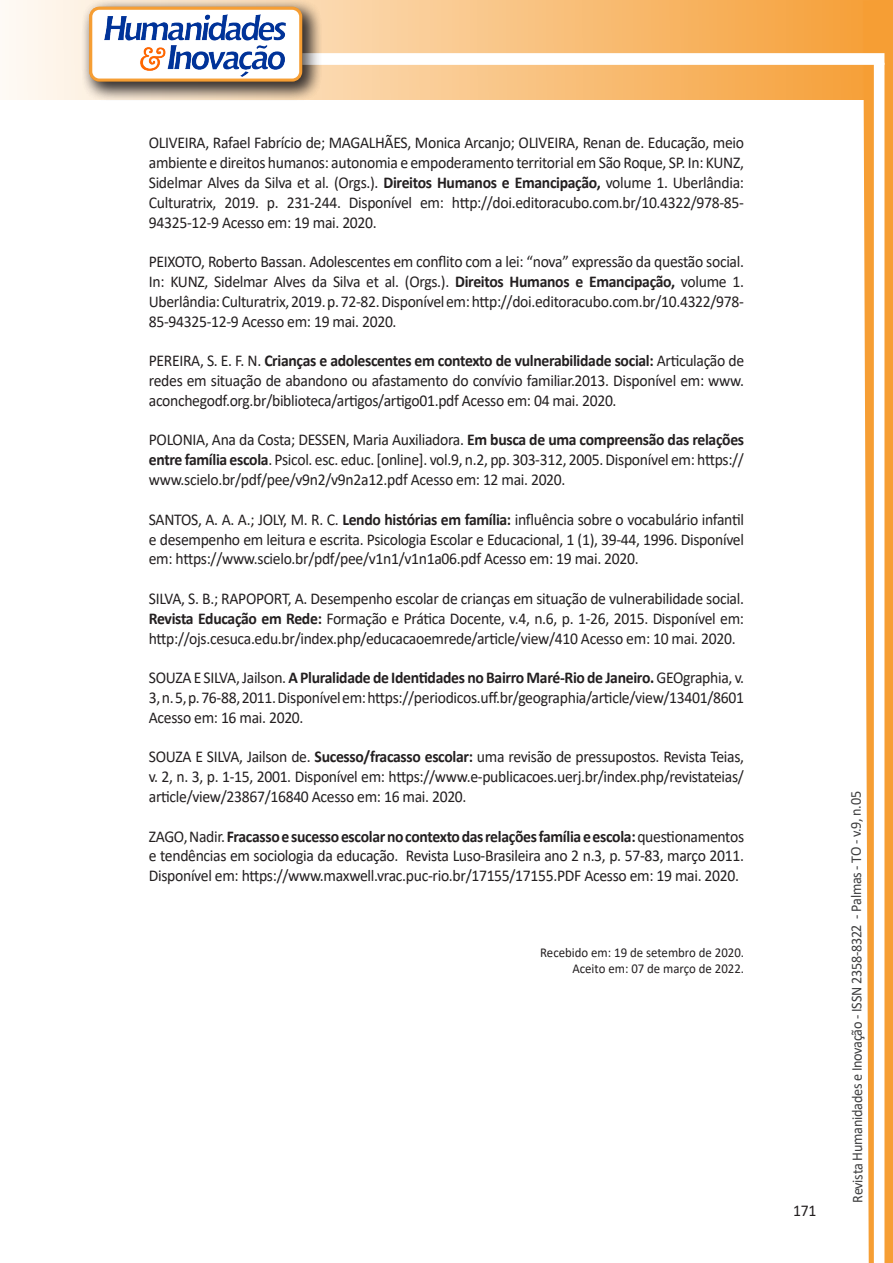
<style>
.page{position:relative;width:893px;height:1263px;background:#fff}
.page>*{position:absolute;margin:0;border:0;box-sizing:border-box;transform-origin:0 0}
.texto{font:16.5px/19.8px "Calibri";letter-spacing:-.02em;color:#231f20;text-align:justify;scale:.95 1}
.t1{font:15px "Calibri";letter-spacing:-.025em;color:#3e3e3f;scale:.95 1}
.Texto{font:13.5px "Calibri";color:#231f20;scale:.95 1}
.s1{font-weight:700}
</style>
<div class="page">
<svg style="left:5px;top:0;width:858px;height:100px"></svg>
<div style="left:302px;top:53px;width:582px;height:12px;background:#fff;border:2px solid #fff"></div>
<svg style="left:863px;top:0;width:30px;height:1263px"></svg>
<div style="left:81px;top:0;width:241px;height:102px;background:#231f20;opacity:.75"></div>
<div style="left:91px;top:8px;width:210px;height:72px;background:#fff;border-radius:9px"></div>
<img style="left:104px;top:14px;width:181px;height:62px">
<div style="left:89px;top:7px;width:213px;height:75px;border:3px solid #f69e34;border-radius:9px"></div>
<p class="texto" style="left:149px;top:133px;width:628px">OLIVEIRA, Rafael Fabrício de; MAGALHÃES, Monica Arcanjo; OLIVEIRA, Renan de. Educação, meio ambiente e direitos humanos: autonomia e empoderamento territorial em São Roque, SP. In: KUNZ, Sidelmar Alves da Silva et al. (Orgs.). <span class="s1">Direitos Humanos e Emancipação,</span> volume 1. Uberlândia:<br>Culturatrix, 2019. p. 231-244. Disponível em: http://doi.editoracubo.com.br/10.4322/978-85- 94325-12-9 Acesso em: 19 mai. 2020.</p>
<p class="texto" style="left:149px;top:251px;width:628px">PEIXOTO, Roberto Bassan. Adolescentes em conflito com a lei: “nova” expressão da questão social.<br>In: KUNZ, Sidelmar Alves da Silva et al. (Orgs.). <span class="s1">Direitos Humanos e Emancipação,</span> volume 1.<br>Uberlândia: Culturatrix, 2019. p. 72-82. Disponível em: http://doi.editoracubo.com.br/10.4322/978- 85-94325-12-9 Acesso em: 19 mai. 2020.</p>
<p class="texto" style="left:149px;top:350px;width:628px">PEREIRA, S. E. F. N. <span class="s1">Crianças e adolescentes em contexto de vulnerabilidade social:</span> Articulação de redes em situação de abandono ou afastamento do convívio familiar.2013. Disponível em: www. aconchegodf.org.br/biblioteca/artigos/artigo01.pdf Acesso em: 04 mai. 2020.</p>
<p class="texto" style="left:149px;top:430px;width:628px">POLONIA, Ana da Costa; DESSEN, Maria Auxiliadora. <span class="s1">Em busca de uma compreensão das relações entre família escola</span>. Psicol. esc. educ. [online]. vol.9, n.2, pp. 303-312, 2005. Disponível em: https:// www.scielo.br/pdf/pee/v9n2/v9n2a12.pdf Acesso em: 12 mai. 2020.</p>
<p class="texto" style="left:149px;top:509px;width:628px">SANTOS, A. A. A.; JOLY, M. R. C. <span class="s1">Lendo histórias em família:</span> influência sobre o vocabulário infantil e desempenho em leitura e escrita. Psicologia Escolar e Educacional, 1 (1), 39-44, 1996. Disponível em: https://www.scielo.br/pdf/pee/v1n1/v1n1a06.pdf Acesso em: 19 mai. 2020.</p>
<p class="texto" style="left:149px;top:588px;width:628px">SILVA, S. B.; RAPOPORT, A. Desempenho escolar de crianças em situação de vulnerabilidade social.<br><span class="s1">Revista Educação em Rede:</span> Formação e Prática Docente, v.4, n.6, p. 1-26, 2015. Disponível em: http://ojs.cesuca.edu.br/index.php/educacaoemrede/article/view/410 Acesso em: 10 mai. 2020.</p>
<p class="texto" style="left:149px;top:667px;width:628px">SOUZA E SILVA, Jailson. <span class="s1">A Pluralidade de Identidades no Bairro Maré-Rio de Janeiro.</span> GEOgraphia, v.<br>3, n. 5, p. 76-88, 2011. Disponível em: https://periodicos.uff.br/geographia/article/view/13401/8601<br>Acesso em: 16 mai. 2020.</p>
<p class="texto" style="left:149px;top:746px;width:628px">SOUZA E SILVA, Jailson de. <span class="s1">Sucesso/fracasso escolar:</span> uma revisão de pressupostos. Revista Teias, v. 2, n. 3, p. 1-15, 2001. Disponível em: https://www.e-publicacoes.uerj.br/index.php/revistateias/ article/view/23867/16840 Acesso em: 16 mai. 2020.</p>
<p class="texto" style="left:149px;top:826px;width:628px">ZAGO, Nadir. <span class="s1">Fracasso e sucesso escolar no contexto das relações família e escola:</span> questionamentos e tendências em sociologia da educação. Revista Luso-Brasileira ano 2 n.3, p. 57-83, março 2011.<br>Disponível em: https://www.maxwell.vrac.puc-rio.br/17155/17155.PDF Acesso em: 19 mai. 2020.</p>
<p class="Texto" style="left:540px;top:943px;width:216px">Recebido em: 19 de setembro de 2020.</p>
<p class="Texto" style="left:572px;top:959px;width:182px">Aceito em: 07 de março de 2022.</p>
<p class="texto" style="left:793px;top:1200px;width:26px">171</p>
<p class="t1" style="left:846px;top:1203px;width:435px;rotate:-90deg">Revista Humanidades e Inovação - ISSN 2358-8322 - Palmas - TO - v.9, n.05</p>
</div>
